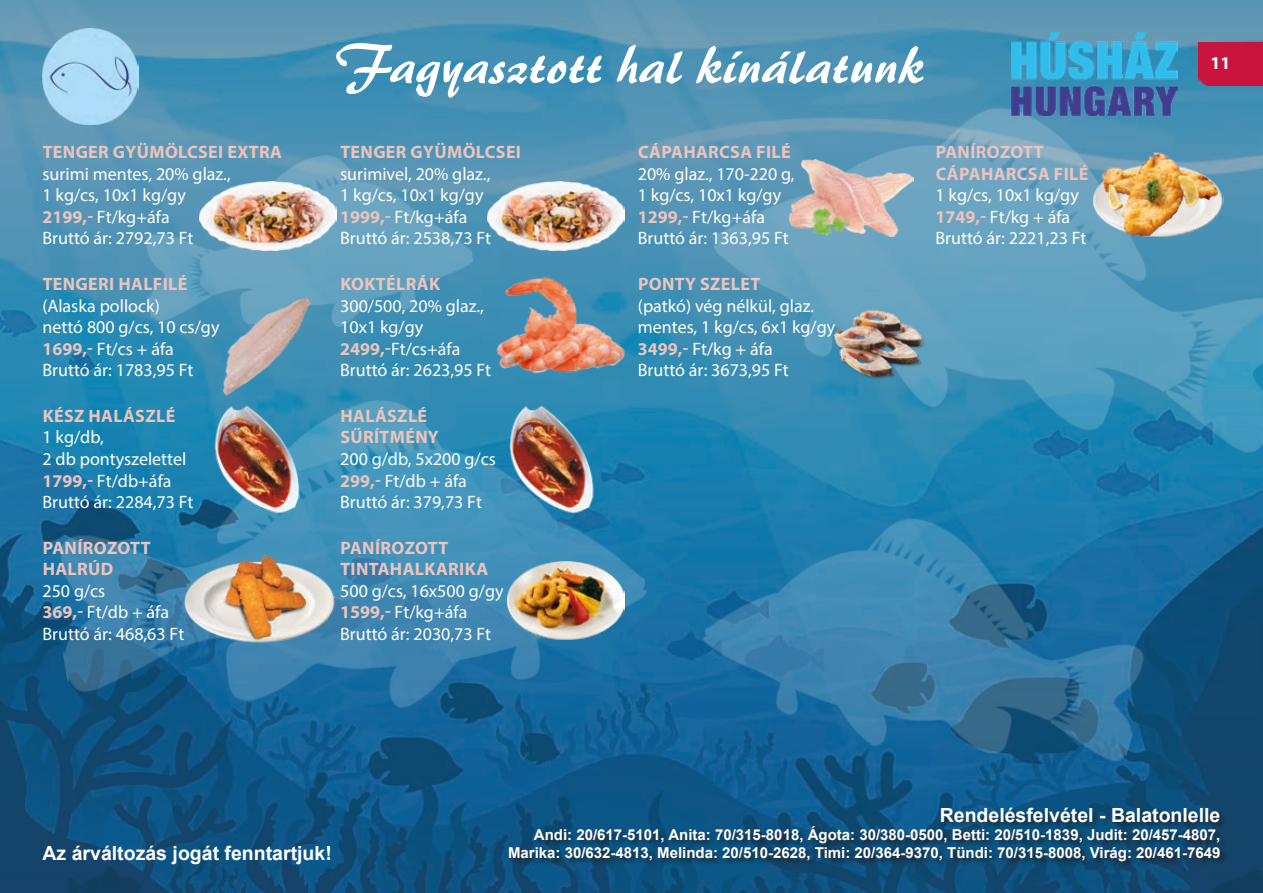
<style>
.page{position:relative;width:1263px;height:893px;background:#fff}
.page>*{position:absolute;margin:0;border:0;box-sizing:border-box;transform-origin:0 0}
.t1{font:52.5px "H Brush 445 BT";color:#fff}
.t2{font:700 19.5px "Arial";color:#fff}
.t3{font:18px/21.6px "Myriad Pro";color:#fff}
.t4{font:700 18px/21.6px "Myriad Pro";letter-spacing:.02em;color:#ebc4be}
.t5{font:700 18px "Myriad Pro";color:#fff}
.t6{font:700 15px "Arial";color:#fff}
.s1{font-weight:700;color:#ebc4be}
</style>
<div class="page">
<img style="left:0;top:0;width:1263px;height:893px">
<img style="left:128px;top:132px;width:353px;height:228px">
<img style="left:30px;top:361px;width:629px;height:400px">
<img style="left:687px;top:28px;width:576px;height:493px">
<img style="left:687px;top:471px;width:486px;height:335px">
<img style="left:198px;top:400px;width:123px;height:117px">
<img style="left:492px;top:400px;width:124px;height:117px">
<img style="left:200px;top:182px;width:136px;height:69px">
<img style="left:488px;top:182px;width:137px;height:69px">
<img style="left:478px;top:268px;width:164px;height:113px">
<img style="left:507px;top:561px;width:117px;height:79px">
<img style="left:43px;top:29px;width:96px;height:95px">
<img style="left:790px;top:159px;width:123px;height:78px">
<img style="left:173px;top:539px;width:182px;height:108px">
<img style="left:202px;top:289px;width:124px;height:108px">
<img style="left:1092px;top:161px;width:131px;height:78px">
<img style="left:1096px;top:148px;width:124px;height:91px">
<img style="left:831px;top:309px;width:93px;height:74px">
<div style="left:507px;top:806px;width:721px;height:62px;background:#1d1d1b;opacity:.75"></div>
<div style="left:1198px;top:43px;width:65px;height:42px;background:#ca133d"></div>
<img style="left:1012px;top:32px;width:166px;height:84px">
<p class="t4" style="left:43px;top:141px;width:241px">TENGER GYÜMÖLCSEI EXTRA</p>
<p class="t3" style="left:43px;top:163px;width:190px">surimi mentes, 20% glaz.,<br>1 kg/cs, 10x1 kg/gy<br><span class="s1">2199,-</span> Ft/kg+áfa<br>Bruttó ár: 2792,73 Ft</p>
<p class="t4" style="left:43px;top:272px;width:146px">TENGERI HALFILÉ</p>
<p class="t3" style="left:42px;top:294px;width:178px">(Alaska pollock)<br>nettó 800 g/cs, 10 cs/gy<br><span class="s1">1699,-</span> Ft/cs + áfa<br>Bruttó ár: 1783,95 Ft</p>
<p class="t4" style="left:43px;top:404px;width:134px">KÉSZ HALÁSZLÉ</p>
<p class="t3" style="left:43px;top:426px;width:153px">1 kg/db,<br>2 db pontyszelettel<br><span class="s1">1799,-</span> Ft/db+áfa<br>Bruttó ár: 2284,73 Ft</p>
<p class="t4" style="left:43px;top:536px;width:109px">PANÍROZOTT<br>HALRÚD</p>
<p class="t3" style="left:42px;top:580px;width:143px">250 g/cs<br><span class="s1">369,-</span> Ft/db + áfa<br>Bruttó ár: 468,63 Ft</p>
<h1 class="t1" style="left:336px;top:32px;width:592px">Fagyasztott hal kínálatunk</h1>
<p class="t4" style="left:340px;top:141px;width:182px">TENGER GYÜMÖLCSEI</p>
<p class="t3" style="left:340px;top:163px;width:153px">surimivel, 20% glaz.,<br>1 kg/cs, 10x1 kg/gy<br><span class="s1">1999,-</span> Ft/kg+áfa<br>Bruttó ár: 2538,73 Ft</p>
<p class="t4" style="left:340px;top:272px;width:101px">KOKTÉLRÁK</p>
<p class="t3" style="left:340px;top:294px;width:153px">300/500, 20% glaz.,<br>10x1 kg/gy<br><span class="s1">2499,-</span>Ft/cs+áfa<br>Bruttó ár: 2623,95 Ft</p>
<p class="t4" style="left:340px;top:404px;width:100px">HALÁSZLÉ<br>SŰRÍTMÉNY</p>
<p class="t3" style="left:340px;top:448px;width:157px">200 g/db, 5x200 g/cs<br><span class="s1">299,-</span> Ft/db + áfa<br>Bruttó ár: 379,73 Ft</p>
<p class="t4" style="left:340px;top:536px;width:149px">PANÍROZOTT<br>TINTAHALKARIKA</p>
<p class="t3" style="left:340px;top:580px;width:165px">500 g/cs, 16x500 g/gy<br><span class="s1">1599,-</span> Ft/kg+áfa<br>Bruttó ár: 2030,73 Ft</p>
<p class="t4" style="left:638px;top:141px;width:154px">CÁPAHARCSA FILÉ</p>
<p class="t3" style="left:638px;top:163px;width:158px">20% glaz., 170-220 g,<br>1 kg/cs, 10x1 kg/gy<br><span class="s1">1299,-</span> Ft/kg+áfa<br>Bruttó ár: 1363,95 Ft</p>
<p class="t4" style="left:638px;top:272px;width:124px">PONTY SZELET</p>
<p class="t3" style="left:638px;top:294px;width:199px">(patkó) vég nélkül, glaz. mentes, 1 kg/cs, 6x1 kg/gy<br><span class="s1">3499,-</span> Ft/kg + áfa<br>Bruttó ár: 3673,95 Ft</p>
<p class="t4" style="left:936px;top:141px;width:154px">PANÍROZOTT<br>CÁPAHARCSA FILÉ</p>
<p class="t3" style="left:935px;top:184px;width:153px">1 kg/cs, 10x1 kg/gy<br><span class="s1">1749,-</span> Ft/kg + áfa<br>Bruttó ár: 2221,23 Ft</p>
<p class="t5" style="left:1210px;top:51px;width:21px">11</p>
<p class="t2" style="left:940px;top:801px;width:282px">Rendelésfelvétel - Balatonlelle</p>
<p class="t6" style="left:534px;top:824px;width:688px">Andi: 20/617-5101, Anita: 70/315-8018, Ágota: 30/380-0500, Betti: 20/510-1839, Judit: 20/457-4807,</p>
<p class="t2" style="left:43px;top:840px;width:291px">Az árváltozás jogát fenntartjuk!</p>
<p class="t6" style="left:508px;top:842px;width:714px">Marika: 30/632-4813, Melinda: 20/510-2628, Timi: 20/364-9370, Tündi: 70/315-8008, Virág: 20/461-7649</p>
</div>
